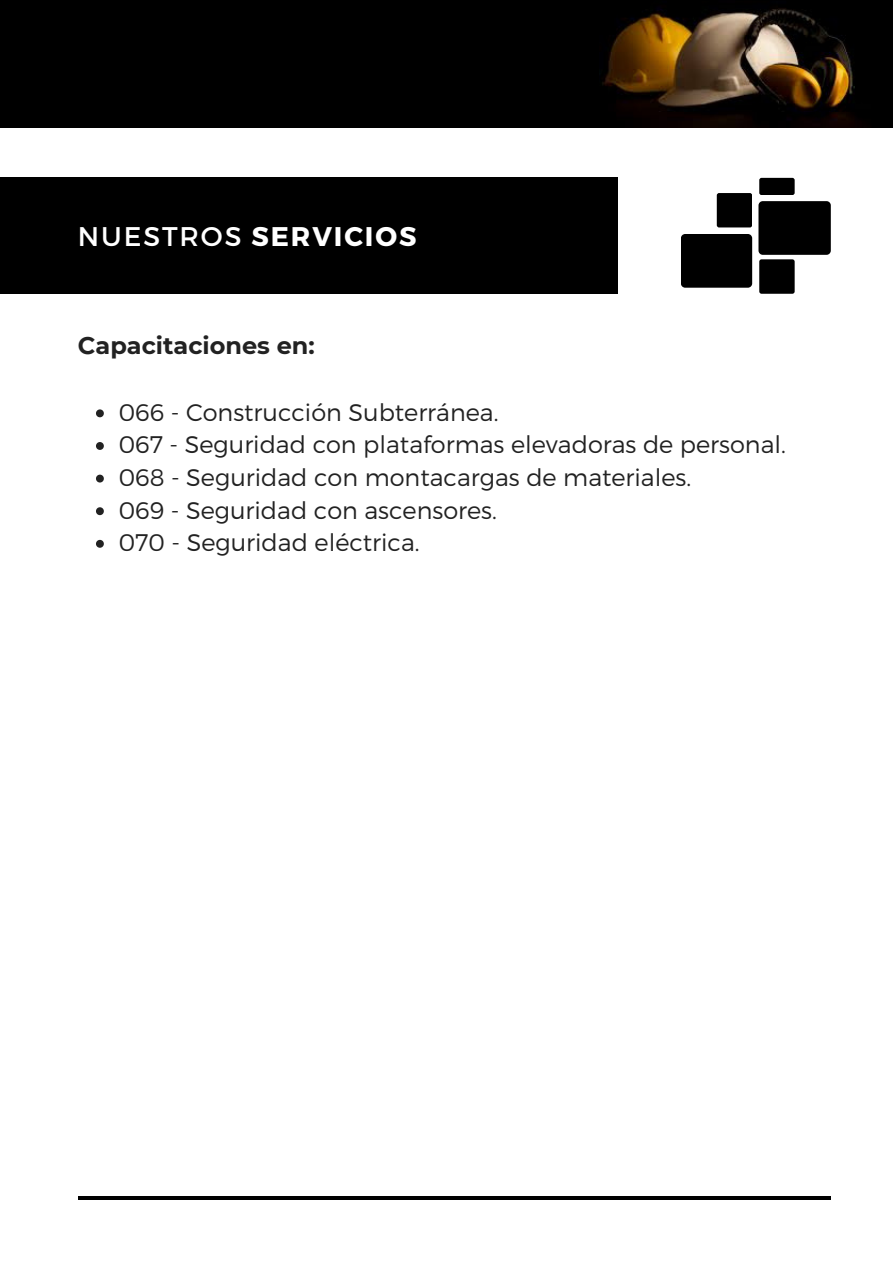
<style>
.page{position:relative;width:893px;height:1264px;background:#fff}
.page>*{position:absolute;margin:0;border:0;box-sizing:border-box;transform-origin:0 0}
.t1{font:700 27px "Montserrat";letter-spacing:.07em;color:#fff}
.t2{font:300 24px "Montserrat";color:#222}
.t3{font:700 24px "Montserrat";color:#222}
.s1{font-weight:400}
</style>
<div class="page">
<hr style="left:78px;top:1196px;width:752px;height:3px;background:#000">
<svg style="left:96px;top:409px;width:8px;height:8px"></svg>
<svg style="left:96px;top:442px;width:8px;height:8px"></svg>
<svg style="left:96px;top:474px;width:8px;height:8px"></svg>
<svg style="left:96px;top:507px;width:8px;height:8px"></svg>
<svg style="left:96px;top:540px;width:8px;height:7px"></svg>
<div style="left:0;top:178px;width:617px;height:116px;background:#000"></div>
<div style="left:758px;top:201px;width:72px;height:54px;background:#000;border-radius:4px"></div>
<div style="left:680px;top:234px;width:72px;height:54px;background:#000;border-radius:4px"></div>
<div style="left:716px;top:193px;width:36px;height:34px;background:#000;border-radius:2px"></div>
<div style="left:759px;top:259px;width:35px;height:35px;background:#000;border-radius:2px"></div>
<div style="left:759px;top:178px;width:35px;height:17px;background:#000;border-radius:2px"></div>
<div style="left:0;top:0;width:892px;height:127px;background:#000"></div>
<img style="left:602px;top:8px;width:255px;height:119px">
<p class="t1" style="left:78px;top:219px;width:340px"><span class="s1">NUESTROS</span> SERVICIOS</p>
<p class="t3" style="left:78px;top:331px;width:238px">Capacitaciones en:</p>
<p class="t2" style="left:119px;top:396px;width:381px">066 - Construcción Subterránea.</p>
<p class="t2" style="left:119px;top:429px;width:668px">067 - Seguridad con plataformas elevadoras de personal.</p>
<p class="t2" style="left:119px;top:462px;width:574px">068 - Seguridad con montacargas de materiales.</p>
<p class="t2" style="left:119px;top:494px;width:379px">069 - Seguridad con ascensores.</p>
<p class="t2" style="left:119px;top:527px;width:302px">070 - Seguridad eléctrica.</p>
</div>
